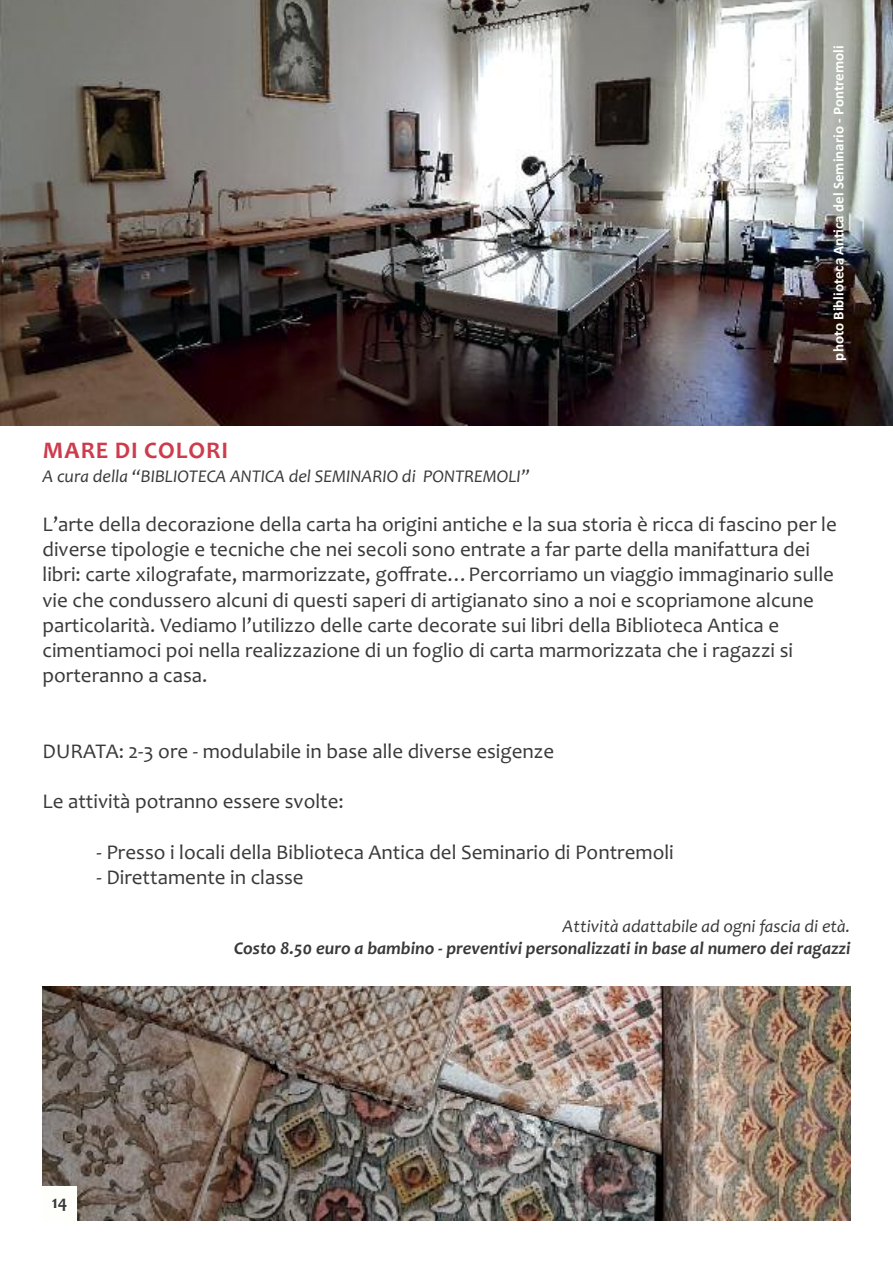
<style>
.page{position:relative;width:893px;height:1263px;background:#fff}
.page>*{position:absolute;margin:0;border:0;box-sizing:border-box;transform-origin:0 0}
.t1{font:700 24px "Candara";letter-spacing:.04em;color:#cd3c4c}
.t2{font:21px/25.2px "Candara";color:#39383a}
.t3{font:italic 18px "Candara";color:#39383a}
.t4{font:italic 700 18px "Candara";color:#39383a}
.t5{font:700 18px "Candara";color:#39383a}
.t6{font:700 15px "Calibri";color:#fefffb}
</style>
<div class="page">
<img style="left:0;top:0;width:893px;height:425px">
<img style="left:43px;top:986px;width:807px;height:234px">
<div style="left:43px;top:1186px;width:34px;height:34px;background:#fefffb"></div>
<p class="t6" style="left:829px;top:360px;width:316px;rotate:-90deg">photo Biblioteca Antica del Seminario - Pontremoli</p>
<p class="t1" style="left:43px;top:435px;width:187px">MARE DI COlORI</p>
<p class="t3" style="left:43px;top:465px;width:489px">A cura della “BIBLIOTECA ANTICA del SEMINARIO di PONTREMOLI”</p>
<p class="t2" style="left:43px;top:511px;width:796px">L’arte della decorazione della carta ha origini antiche e la sua storia è ricca di fascino per le diverse tipologie e tecniche che nei secoli sono entrate a far parte della manifattura dei libri: carte xilografate, marmorizzate, goffrate…Percorriamo un viaggio immaginario sulle vie che condussero alcuni di questi saperi di artigianato sino a noi e scopriamone alcune particolarità. Vediamo l’utilizzo delle carte decorate sui libri della biblioteca Antica e cimentiamoci poi nella realizzazione di un foglio di carta marmorizzata che i ragazzi si porteranno a casa.</p>
<p class="t2" style="left:43px;top:738px;width:513px">DuRATA: 2-3 ore - modulabile in base alle diverse esigenze</p>
<p class="t2" style="left:43px;top:788px;width:303px">Le attività potranno essere svolte:</p>
<p class="t2" style="left:97px;top:839px;width:579px">- Presso i locali della biblioteca Antica del Seminario di Pontremoli</p>
<p class="t2" style="left:97px;top:864px;width:209px">- Direttamente in classe</p>
<p class="t3" style="left:563px;top:915px;width:289px">Attività adattabile ad ogni fascia di età.</p>
<p class="t4" style="left:234px;top:937px;width:618px">Costo 8.50 euro a bambino - preventivi personalizzati in base al numero dei ragazzi</p>
<p class="t5" style="left:52px;top:1191px;width:17px">14</p>
</div>
